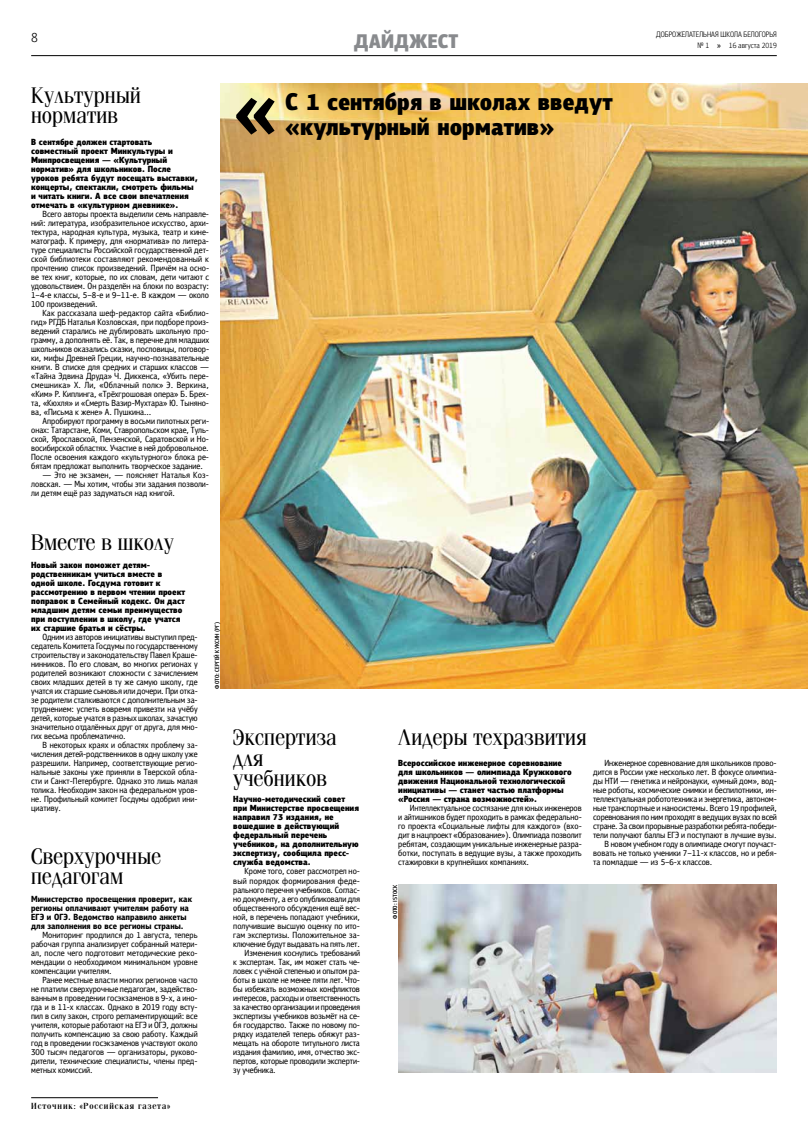
<style>
.page{position:relative;width:808px;height:1140px;background:#fff}
.page>*{position:absolute;margin:0;border:0;box-sizing:border-box;transform-origin:0 0}
.t1{font:900 24.5px/24.5px "Free Korocha";color:#000}
.t2{font:23px/20.7px "Free Fountain";letter-spacing:.01em;color:#000}
.t3{font:900 20px "Free Korocha";color:#888a8d}
.t4{font:300 14px "Free Korocha";color:#000}
.t5{font:9px/9px "Free Korocha";letter-spacing:-.005em;color:#000;text-align:justify}
.t6{font:900 9px/9px "Free Korocha";color:#000}
.t7{font:700 9px/9px "Free Korocha";color:#000}
.t8{font:600 9px "Free Fountain";letter-spacing:.1em;color:#000}
.t9{font:9px "Free Korocha";letter-spacing:.015em;color:#000}
.t10{font:300 8px/10.4px "Free Korocha";color:#000;text-align:right}
.t11{font:500 6px "Free Korocha";color:#000}
.s1{font-weight:400}
</style>
<div class="page">
<hr style="left:31px;top:55px;width:746px;height:1px;background:#000">
<hr style="left:31px;top:1097px;width:127px;height:1px;background:#000">
<img style="left:220px;top:84px;width:588px;height:604px">
<img style="left:398px;top:884px;width:379px;height:188px">
<svg style="left:236px;top:98px;width:39px;height:37px"></svg>
<h3 class="t3" style="left:354px;top:29px;width:106px">дайджест</h3>
<h3 class="t4" style="left:31px;top:29px;width:8px">8</h3>
<p class="t10" style="left:656px;top:29px;width:122px">доброжелательная школа белогорья № 1 <span class="s1">»</span> 16 августа 2019</p>
<h2 class="t2" style="left:31px;top:84px;width:111px">Культурный норматив</h2>
<p class="t6" style="left:31px;top:138px;width:168px">В сентябре должен стартовать совместный проект Минкультуры и Минпросвещения — «Культурный норматив» для школьников. После уроков ребята будут посещать выставки, концерты, спектакли, смотреть фильмы и читать книги. А все свои впечатления отмечать в «культурном дневнике».</p>
<p class="t5" style="left:31px;top:210px;width:180px;text-indent:11px">Всего авторы проекта выделили семь направле&shy;ний: литература, изобразительное искусство, архи&shy;тектура, народная культура, музыка, театр и кине&shy;матограф. К примеру, для «норматива» по литера&shy;туре специалисты Российской государственной дет&shy;ской библиотеки составляют рекомендованный к прочтению список произведений. Причём на осно&shy;ве тех книг, которые, по их словам, дети читают с удовольствием. Он разделён на блоки по возрасту:<br>1–4-е классы, 5–8-е и 9–11-е. В каждом — около 100 произведений.</p>
<p class="t5" style="left:31px;top:309px;width:180px;text-indent:11px">Как рассказала шеф-редактор сайта «Библио&shy;гид» РГДБ Наталья Козловская, при подборе произ&shy;ведений старались не дублировать школьную про&shy;грамму, а дополнять её. Так, в перечне для младших школьников оказались сказки, пословицы, поговор&shy;ки, мифы Древней Греции, научно-познавательные книги. В списке для средних и старших классов — «Тайна Эдвина Друда» Ч. Диккенса, «Убить пере&shy;смешника» Х. Ли, «Облачный полк» Э. Веркина, «Ким» Р. Киплинга, «Трёхгрошовая опера» Б. Брех&shy;та, «Кюхля» и «Смерть Вазир-Мухтара» Ю. Тыняно&shy;ва, «Письма к жене» А. Пушкина…</p>
<p class="t5" style="left:31px;top:417px;width:179px;text-indent:11px">Апробируют программу в восьми пилотных реги&shy;онах: Татарстане, Коми, Ставропольском крае, Туль&shy;ской, Ярославской, Пензенской, Саратовской и Но&shy;восибирской областях. Участие в ней добровольное.<br>После освоения каждого «культурного» блока ре&shy;бятам предложат выполнить творческое задание.</p>
<p class="t5" style="left:31px;top:471px;width:179px;text-indent:11px">— Это не экзамен, — поясняет Наталья Коз&shy;ловская. — Мы хотим, чтобы эти задания позволи&shy;ли детям ещё раз задуматься над книгой.</p>
<h1 class="t1" style="left:285px;top:91px;width:329px">С 1 сентября в школах введут «культурный норматив»</h1>
<h2 class="t2" style="left:31px;top:532px;width:144px">Вместе в школу</h2>
<p class="t6" style="left:31px;top:561px;width:156px">Новый закон поможет детям&shy;родственникам учиться вместе в одной школе. Госдума готовит к рассмотрению в первом чтении проект поправок в Семейный кодекс. Он даст младшим детям семьи преимущество при поступлении в школу, где учатся их старшие братья и сёстры.</p>
<p class="t5" style="left:31px;top:633px;width:168px;text-indent:11px">Одним из авторов инициативы выступил пред&shy;седатель Комитета Госдумы по государственному строительству и законодательству Павел Краше&shy;нинников. По его словам, во многих регионах у родителей возникают сложности с зачислением своих младших детей в ту же самую школу, где учатся их старшие сыновья или дочери. При отка&shy;зе родители сталкиваются с дополнительным за&shy;труднением: успеть вовремя привезти на учёбу детей, которые учатся в разных школах, зачастую значительно отдалённых друг от друга, для мно&shy;гих весьма проблематично.</p>
<p class="t5" style="left:31px;top:741px;width:168px;text-indent:11px">В некоторых краях и областях проблему за&shy;числения детей-родственников в одну школу уже разрешили. Например, соответствующие регио&shy;нальные законы уже приняли в Тверской обла&shy;сти и Санкт-Петербурге. Однако это лишь малая толика. Необходим закон на федеральном уров&shy;не. Профильный комитет Госдумы одобрил ини&shy;циативу.</p>
<h2 class="t2" style="left:31px;top:845px;width:131px">Сверхурочные педагогам</h2>
<p class="t7" style="left:31px;top:894px;width:163px">Министерство просвещения проверит, как регионы оплачивают учителям работу на ЕГЭ и ОГЭ. Ведомство направило анкеты для заполнения во все регионы страны.</p>
<p class="t5" style="left:31px;top:930px;width:168px;text-indent:11px">Мониторинг продлился до 1 августа, теперь рабочая группа анализирует собранный матери&shy;ал, после чего подготовит методические реко&shy;мендации о необходимом минимальном уровне компенсации учителям.</p>
<p class="t5" style="left:31px;top:975px;width:168px;text-indent:11px">Ранее местные власти многих регионов часто не платили сверхурочные педагогам, задейство&shy;ванным в проведении госэкзаменов в 9-х, а ино&shy;гда и в 11-х классах. Однако в 2019 году всту&shy;пил в силу закон, строго регламентирующий: все учителя, которые работают на ЕГЭ и ОГЭ, должны получить компенсацию за свою работу. Каждый год в проведении госэкзаменов участвуют около 300 тысяч педагогов — организаторы, руково&shy;дители, технические специалисты, члены пред&shy;метных комиссий.</p>
<p class="t8" style="left:31px;top:1100px;width:141px">Источник: «Российская газета»</p>
<p class="t11" style="left:214px;top:688px;width:68px;rotate:-90deg">фото: СЕРГЕй КУКСИН (РГ)</p>
<h2 class="t2" style="left:233px;top:727px;width:105px">Экспертиза</h2>
<h2 class="t2" style="left:398px;top:727px;width:190px">Лидеры техразвития</h2>
<h2 class="t2" style="left:233px;top:747px;width:95px">для учебников</h2>
<p class="t6" style="left:233px;top:795px;width:127px">Научно-методический совет при Министерстве просвещения направил 73 издания, не вошедшие в действующий федеральный перечень учебников, на дополнительную экспертизу, сообщила пресс&shy;служба ведомства.</p>
<p class="t5" style="left:245px;top:867px;width:117px">Кроме того, совет рассмотрел но-</p>
<p class="t9" style="left:233px;top:875px;width:128px">вый порядок формирования феде-</p>
<p class="t5" style="left:233px;top:885px;width:128px">рального перечня учебников. Соглас-</p>
<p class="t5" style="left:233px;top:894px;width:128px">но документу, а его опубликовали для</p>
<p class="t5" style="left:233px;top:903px;width:128px">общественного обсуждения ещё вес-</p>
<p class="t5" style="left:233px;top:912px;width:128px">ной, в перечень попадают учебники,</p>
<p class="t5" style="left:233px;top:921px;width:128px">получившие высшую оценку по ито-</p>
<p class="t5" style="left:233px;top:930px;width:128px">гам экспертизы. Положительное за-</p>
<p class="t5" style="left:233px;top:939px;width:128px">ключение будут выдавать на пять лет.</p>
<p class="t5" style="left:245px;top:948px;width:117px">Изменения коснулись требований</p>
<p class="t5" style="left:233px;top:957px;width:128px">к экспертам. Так, им может стать че-</p>
<p class="t5" style="left:233px;top:966px;width:128px">ловек с учёной степенью и опытом ра-</p>
<p class="t5" style="left:233px;top:975px;width:128px">боты в школе не менее пяти лет. Что-</p>
<p class="t5" style="left:233px;top:984px;width:128px">бы избежать возможных конфликтов</p>
<p class="t5" style="left:233px;top:993px;width:128px">интересов, расходы и ответственность</p>
<p class="t5" style="left:233px;top:1002px;width:128px">за качество организации и проведения</p>
<p class="t5" style="left:233px;top:1011px;width:128px">экспертизы учебников возьмёт на се-</p>
<p class="t5" style="left:233px;top:1020px;width:128px">бя государство. Также по новому по-</p>
<p class="t5" style="left:233px;top:1029px;width:128px">рядку издателей теперь обяжут раз-</p>
<p class="t5" style="left:233px;top:1038px;width:128px">мещать на обороте титульного листа</p>
<p class="t5" style="left:233px;top:1047px;width:128px">издания фамилию, имя, отчество экс-</p>
<p class="t5" style="left:233px;top:1056px;width:128px">пертов, которые проводили эксперти-</p>
<p class="t5" style="left:233px;top:1065px;width:44px">зу учебника.</p>
<p class="t6" style="left:398px;top:759px;width:175px">Всероссийское инженерное соревнование для школьников — олимпиада Кружкового движения Национальной технологической инициативы — станет частью платформы «Россия — страна возможностей».</p>
<p class="t5" style="left:398px;top:804px;width:185px;text-indent:11px">Интеллектуальное состязание для юных инженеров и айтишников будет проходить в рамках федерально&shy;го проекта «Социальные лифты для каждого» (вхо&shy;дит в нацпроект «Образование»). Олимпиада позволит ребятам, создающим уникальные инженерные разра&shy;ботки, поступать в ведущие вузы, а также проходить стажировки в крупнейших компаниях.</p>
<p class="t5" style="left:604px;top:759px;width:174px">Инженерное соревнование для школьников прово-</p>
<p class="t5" style="left:593px;top:768px;width:185px">дится в России уже несколько лет. В фокусе олимпиа-</p>
<p class="t5" style="left:593px;top:777px;width:185px">ды НТИ — генетика и нейронауки, «умный дом», вод-</p>
<p class="t5" style="left:593px;top:786px;width:185px">ные роботы, космические снимки и беспилотники, ин-</p>
<p class="t5" style="left:593px;top:795px;width:185px">теллектуальная робототехника и энергетика, автоном-</p>
<p class="t5" style="left:593px;top:804px;width:185px">ные транспортные и наносистемы. Всего 19 профилей,</p>
<p class="t5" style="left:593px;top:813px;width:185px">соревнования по ним проходят в ведущих вузах по всей</p>
<p class="t5" style="left:593px;top:822px;width:185px">стране. За свои прорывные разработки ребята-победи-</p>
<p class="t5" style="left:593px;top:831px;width:185px">тели получают баллы ЕГЭ и поступают в лучшие вузы.</p>
<p class="t5" style="left:604px;top:840px;width:174px">В новом учебном году в олимпиаде смогут поучаст-</p>
<p class="t5" style="left:593px;top:849px;width:185px">вовать не только ученики 7–11-х классов, но и ребя-</p>
<p class="t5" style="left:593px;top:858px;width:121px">та помладше — из 5–6-х классов.</p>
<p class="t11" style="left:392px;top:918px;width:35px;rotate:-90deg">фото: iStock</p>
</div>
